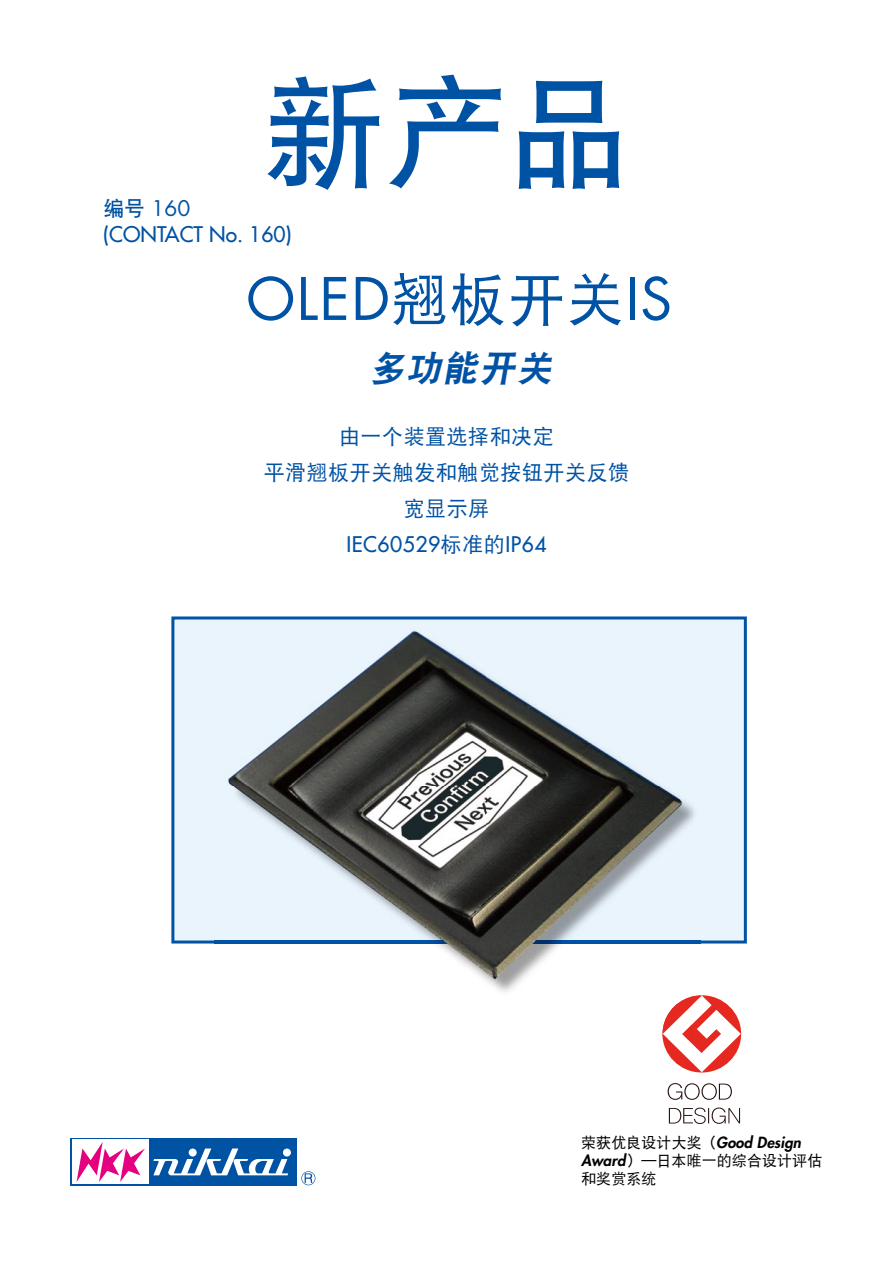
<style>
.page{position:relative;width:893px;height:1263px;background:#fff}
.page>*{position:absolute;margin:0;border:0;box-sizing:border-box;transform-origin:0 0}
.t1{font:123px "DFP Hei W7 G Bpc EUC H";color:#0052a4}
.t2{font:57px "Futura Std";letter-spacing:.025em;color:#0052a4}
.t3{font:italic 36px "DFP Hei W9 G Bpc EUC H";color:#0052a4}
.t4{font:21px/36px "DFP Hei W5 G Bpc EUC H";letter-spacing:.025em;color:#0052a4;text-align:center}
.t5{font:500 21px/25.2px "Futura Std";color:#0052a4}
.t6{font:500 21px "Futura Std";letter-spacing:.025em;color:#0052a4}
.t7{font:15px/18px "DFP Hei W5 G Bpc EUC H";letter-spacing:.005em;color:#000}
.t8{font:italic 800 15px "Futura Std";letter-spacing:.005em;color:#000}
.s1{font-family:"DFP Hei W7 G Bpc EUC H";font-weight:400}
.s2{font-weight:400}
.s3{font-family:"DFP Hei W5 G Bpc EUC H"}
.s4{font-family:"DFP Hei W5 G Bpc EUC H";font-weight:400}
.s5{font-family:"DFP Hei W5 G Bpc EUC H";font-weight:400;font-style:normal}
.s6{font-family:"Futura Std";font-weight:800;font-style:italic}
</style>
<div class="page">
<svg style="left:668px;top:1083px;width:72px;height:41px"></svg>
<svg style="left:171px;top:616px;width:576px;height:327px;fill:#eaf4fc"></svg>
<img style="left:267px;top:943px;width:434px;height:48px">
<div style="left:692px;top:633px;width:9px;height:307px;background:#eaf4fc"></div>
<svg style="left:692px;top:940px;width:9px;height:3px"></svg>
<img style="left:214px;top:943px;width:53px;height:1px">
<div style="left:214px;top:622px;width:478px;height:53px;background:#eaf4fd"></div>
<div style="left:214px;top:675px;width:16px;height:265px;background:#eaf4fd"></div>
<img style="left:214px;top:940px;width:16px;height:3px">
<svg style="left:662px;top:995px;width:79px;height:77px"></svg>
<img style="left:230px;top:633px;width:462px;height:310px">
<div style="left:71px;top:1138px;width:226px;height:47px;background:#0052a3"></div>
<div style="left:72px;top:1139px;width:77px;height:45px;background:#fff"></div>
<svg style="left:153px;top:1148px;width:135px;height:27px"></svg>
<div style="left:189px;top:1148px;width:8px;height:8px;background:#fff;border-radius:50%"></div>
<div style="left:283px;top:1148px;width:8px;height:8px;background:#fff;border-radius:50%"></div>
<svg style="left:77px;top:1142px;width:68px;height:40px"></svg>
<svg style="left:301px;top:1171px;width:14px;height:14px"></svg>
<h1 class="t1" style="left:262px;top:70px;width:370px">新产品</h1>
<p class="t5" style="left:103px;top:196px;width:190px"><span class="s1">编号</span> <span class="s2">160 </span>(CONTACT No. 160)</p>
<h2 class="t2" style="left:246px;top:263px;width:427px">OLED<span class="s3">翘板开关</span>IS</h2>
<h3 class="t3" style="left:369px;top:350px;width:191px">多功能开关</h3>
<p class="t4" style="left:264px;top:418px;width:367px">由一个装置选择和决定<br>平滑翘板开关触发和触觉按钮开关反馈宽显示屏</p>
<p class="t6" style="left:346px;top:531px;width:202px">IEC60529<span class="s4">标准的</span>IP64</p>
<p class="t8" style="left:581px;top:1133px;width:221px"><span class="s5">荣获优良设计大奖（</span>Good Design</p>
<p class="t7" style="left:581px;top:1151px;width:243px"><span class="s6">Award</span>）—日本唯一的综合设计评估和奖赏系统</p>
</div>
